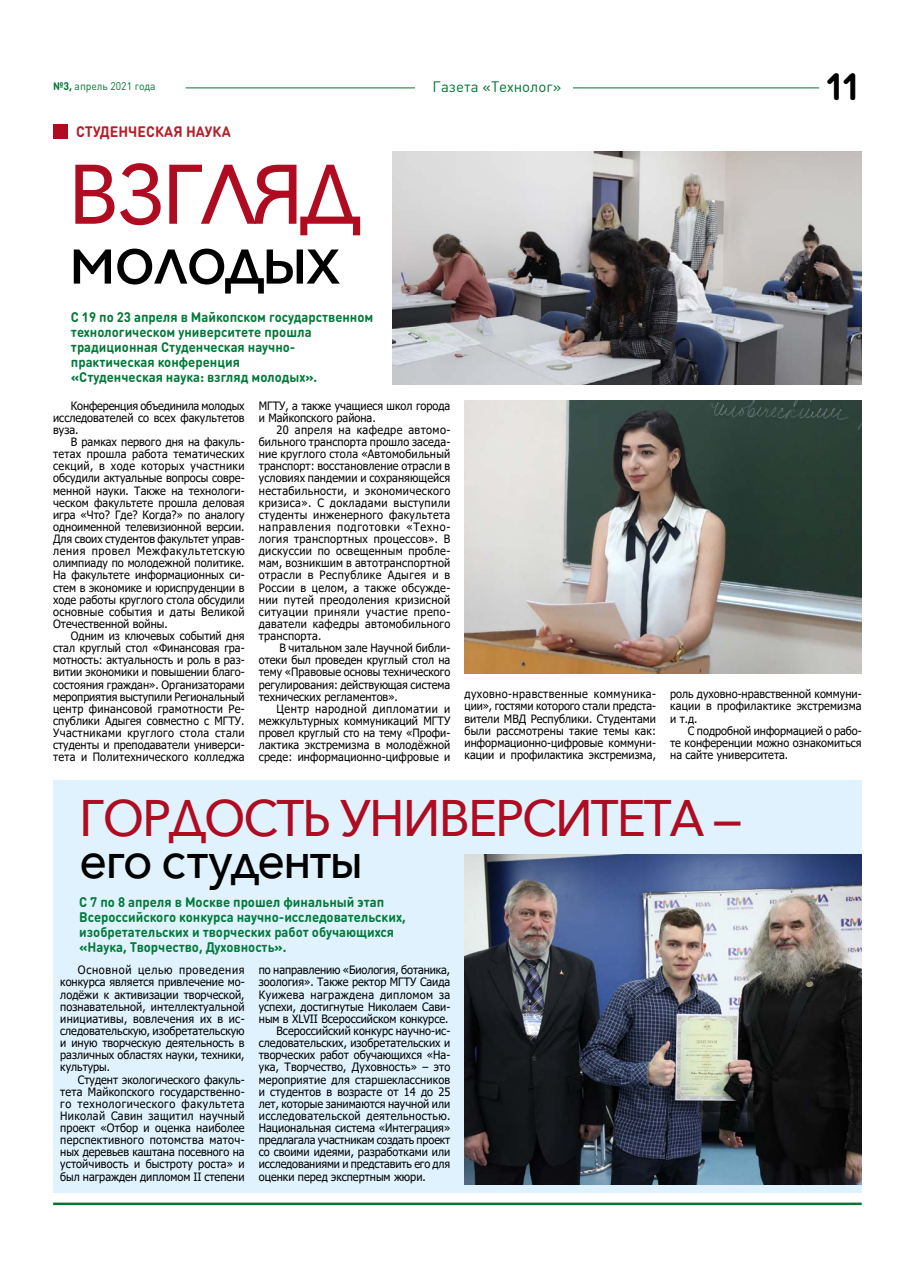
<style>
.page{position:relative;width:922px;height:1276px;background:#fff}
.page>*{position:absolute;margin:0;border:0;box-sizing:border-box;transform-origin:0 0}
.t1{font:500 83.38px "Avenir Next";letter-spacing:-.04em;color:#af0c21;scale:.95 1}
.t2{font:500 71.62px "Avenir Next";letter-spacing:-.04em;color:#000;scale:.95 1}
.t3{font:500 51.25px "Avenir Next";letter-spacing:-.04em;color:#af0c21;scale:.95 1}
.t4{font:500 51.25px "Avenir Next";letter-spacing:-.04em;color:#000;scale:.95 1}
.t5{font:700 37.5px "DIN Round Pro";color:#000}
.t6{font:700 15px "DIN Round Pro";letter-spacing:.005em;color:#b31f28;scale:.95 1}
.t7{font:15px "DIN Round Pro";color:#007634}
.t8{font:700 13.75px/15px "DIN Round Pro";color:#007a39;scale:.95 1}
.t9{font:11.5px/12.1px "Tahoma";color:#000;text-align:justify;scale:.95 1}
.t10{font:11.5px "Tahoma";letter-spacing:.03em;color:#000;scale:.95 1}
.t11{font:11.5px "Tahoma";letter-spacing:.035em;color:#000;scale:.95 1}
.t12{font:10.88px "DIN Round Pro";color:#007634;scale:.95 1}
.s1{font-weight:700}
</style>
<div class="page">
<div style="left:53px;top:780px;width:808px;height:412px;background:#dff2fd"></div>
<hr style="left:53px;top:1202px;width:808px;height:3px;background:#007634">
<hr style="left:185px;top:88px;width:634px;height:1px;background:#007634">
<div style="left:415px;top:74px;width:157px;height:26px;background:#fff"></div>
<div style="left:53px;top:124px;width:14px;height:15px;background:#af0c21"></div>
<img style="left:464px;top:401px;width:397px;height:272px">
<img style="left:392px;top:152px;width:469px;height:232px">
<img style="left:464px;top:855px;width:397px;height:329px">
<p class="t12" style="left:53px;top:79px;width:109px"><span class="s1">№3,</span> апрель 2021 года</p>
<h3 class="t7" style="left:432px;top:76px;width:130px">Газета «Технолог»</h3>
<h3 class="t5" style="left:824px;top:60px;width:38px">11</h3>
<h3 class="t6" style="left:76px;top:121px;width:164px">СТУДЕНЧЕСКАЯ НАУКА</h3>
<h1 class="t1" style="left:68px;top:124px;width:308px">ВЗГЛЯД</h1>
<h2 class="t2" style="left:68px;top:198px;width:288px">молодых</h2>
<p class="t8" style="left:71px;top:309px;width:320px">С 19 по 23 апреля в Майкопском государственном технологическом университете прошла традиционная Студенческая научно&shy;практическая конференция<br>«Студенческая наука: взгляд молодых».</p>
<p class="t9" style="left:53px;top:400px;width:203px;text-indent:18px">Конференция объединила молодых исследователей со всех факультетов вуза.</p>
<p class="t9" style="left:53px;top:436px;width:203px;text-indent:18px">В рамках первого дня на факуль&shy;тетах прошла работа тематических секций, в ходе которых участники обсудили актуальные вопросы совре&shy;менной науки. Также на технологи&shy;ческом факультете прошла деловая игра «Что? Где? Когда?» по аналогу одноименной телевизионной версии.<br>Для своих студентов факультет управ&shy;ления провел Межфакультетскую олимпиаду по молодежной политике.<br>На факультете информационных си&shy;стем в экономике и юриспруденции в ходе работы круглого стола обсудили основные события и даты Великой Отечественной войны.</p>
<p class="t9" style="left:53px;top:630px;width:203px;text-indent:18px">Одним из ключевых событий дня стал круглый стол «Финансовая гра&shy;мотность: актуальность и роль в раз&shy;витии экономики и повышении благо&shy;состояния граждан». Организаторами мероприятия выступили Региональный центр финансовой грамотности Ре&shy;спублики Адыгея совместно с МГТУ.<br>Участниками круглого стола стали студенты и преподаватели универси&shy;тета и Политехнического колледжа</p>
<p class="t9" style="left:259px;top:400px;width:203px">МГТУ, а также учащиеся школ города и Майкопского района.</p>
<p class="t9" style="left:259px;top:424px;width:203px;text-indent:18px">20 апреля на кафедре автомо&shy;бильного транспорта прошло заседа&shy;ние круглого стола «Автомобильный транспорт: восстановление отрасли в условиях пандемии и сохраняющейся нестабильности, и экономического кризиса». С докладами выступили студенты инженерного факультета направления подготовки «Техно&shy;логия транспортных процессов». В дискуссии по освещенным пробле&shy;мам, возникшим в автотранспортной отрасли в Республике Адыгея и в России в целом, а также обсужде&shy;нии путей преодоления кризисной ситуации приняли участие препо&shy;даватели кафедры автомобильного транспорта.</p>
<p class="t9" style="left:259px;top:642px;width:203px;text-indent:21px">В читальном зале Научной библи&shy;отеки был проведен круглый стол на тему «Правовые основы технического регулирования: действующая система технических регламентов».</p>
<p class="t9" style="left:259px;top:703px;width:203px;text-indent:18px">Центр народной дипломатии и межкультурных коммуникаций МГТУ провел круглый сто на тему «Профи&shy;лактика экстремизма в молодёжной среде: информационно-цифровые и</p>
<p class="t9" style="left:464px;top:688px;width:203px">духовно-нравственные коммуника&shy;ции», гостями которого стали предста&shy;вители МВД Республики. Студентами были рассмотрены такие темы как: информационно-цифровые коммуни&shy;кации и профилактика экстремизма,</p>
<p class="t9" style="left:670px;top:688px;width:203px">роль духовно-нравственной коммуни&shy;кации в профилактике экстремизма и т.д.</p>
<p class="t9" style="left:670px;top:725px;width:203px;text-indent:18px">С подробной информацией о рабо&shy;те конференции можно ознакомиться на сайте университета.</p>
<h3 class="t3" style="left:79px;top:774px;width:699px">ГОРДОСТЬ УНИВЕРСИТЕТА —</h3>
<h3 class="t4" style="left:79px;top:817px;width:300px">его студенты</h3>
<p class="t8" style="left:79px;top:894px;width:345px">С 7 по 8 апреля в Москве прошел финальный этап Всероссийского конкурса научно-исследовательских, изобретательских и творческих работ обучающихся «Наука, Творчество, Духовность».</p>
<p class="t9" style="left:259px;top:964px;width:203px">по направлению «Биология, ботаника,</p>
<p class="t9" style="left:259px;top:977px;width:203px">зоология». Также ректор МГТУ Саида</p>
<p class="t11" style="left:259px;top:986px;width:203px">Куижева награждена дипломом за</p>
<p class="t9" style="left:259px;top:1001px;width:203px">успехи, достигнутые Николаем Сави-</p>
<p class="t9" style="left:259px;top:1013px;width:201px">ным в XLVII Всероссийском конкурсе.</p>
<p class="t9" style="left:276px;top:1025px;width:184px">Всероссийский конкурс научно-ис-</p>
<p class="t9" style="left:259px;top:1037px;width:203px">следовательских, изобретательских и</p>
<p class="t9" style="left:259px;top:1049px;width:203px">творческих работ обучающихся «На-</p>
<p class="t9" style="left:259px;top:1061px;width:203px">ука, Творчество, Духовность» – это</p>
<p class="t9" style="left:259px;top:1074px;width:203px">мероприятие для старшеклассников</p>
<p class="t9" style="left:259px;top:1086px;width:203px">и студентов в возрасте от 14 до 25</p>
<p class="t9" style="left:259px;top:1098px;width:203px">лет, которые занимаются научной или</p>
<p class="t10" style="left:259px;top:1108px;width:203px">исследовательской деятельностью.</p>
<p class="t9" style="left:259px;top:1122px;width:203px">Национальная система «Интеграция»</p>
<p class="t9" style="left:259px;top:1134px;width:203px">предлагала участникам создать проект</p>
<p class="t9" style="left:259px;top:1146px;width:203px">со своими идеями, разработками или</p>
<p class="t9" style="left:259px;top:1158px;width:203px">исследованиями и представить его для</p>
<p class="t9" style="left:259px;top:1171px;width:177px">оценки перед экспертным жюри.</p>
<p class="t9" style="left:60px;top:964px;width:195px;text-indent:18px">Основной целью проведения конкурса является привлечение мо&shy;лодёжи к активизации творческой, познавательной, интеллектуальной инициативы, вовлечения их в ис&shy;следовательскую, изобретательскую и иную творческую деятельность в различных областях науки, техники, культуры.</p>
<p class="t9" style="left:60px;top:1074px;width:195px;text-indent:18px">Студент экологического факуль&shy;тета Майкопского государственно&shy;го технологического факультета Николай Савин защитил научный проект «Отбор и оценка наиболее перспективного потомства маточ&shy;ных деревьев каштана посевного на устойчивость и быстроту роста» и был награжден дипломом II степени</p>
</div>
